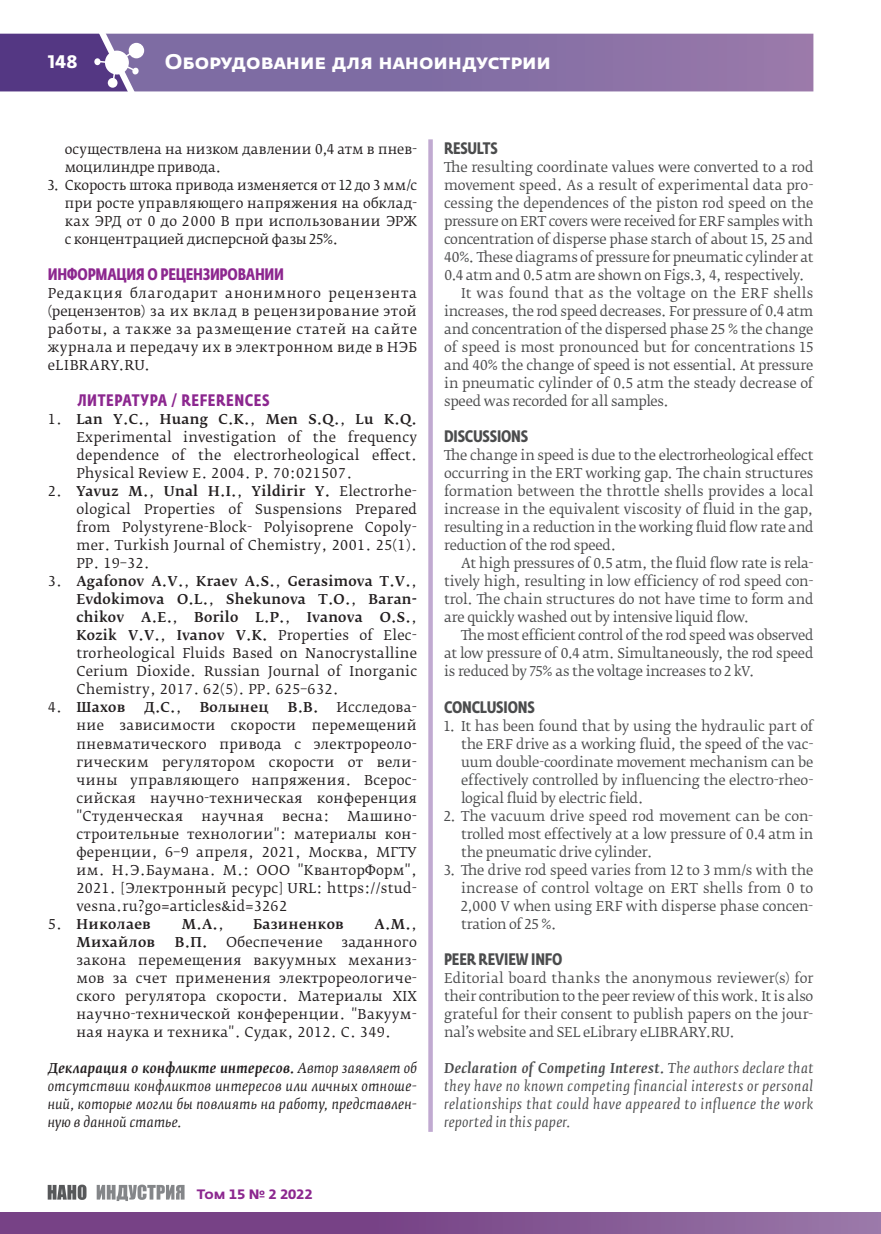
<style>
.page{position:relative;width:881px;height:1234px;background:#fff}
.page>*{position:absolute;margin:0;border:0;box-sizing:border-box;transform-origin:0 0}
.t1{font:700 21px "Fedra Sans Alt Pro";color:#fff}
.t2{font:700 18px "Fedra Sans Alt Pro";color:#fff}
.t3{font:700 16.5px "Fedra Sans Cond Pro";letter-spacing:.035em;color:#8c278f}
.t4{font:700 16.5px "Fedra Sans Cond Pro";letter-spacing:-.01em;color:#4b4c4d}
.t5{font:13.5px/18px "Fedra Serif B Pro";letter-spacing:-.01em;color:#4b4c4d;text-align:justify}
.t6{font:13.5px/18px "Fedra Serif B Pro";letter-spacing:.02em;color:#231f20;text-align:justify}
.t7{font:italic 13.5px/18px "Fedra Serif B Pro";letter-spacing:.04em;color:#4b4c4d;text-align:justify}
.t8{font:500 13.5px/18px "Fedra Serif B Pro";letter-spacing:.02em;color:#231f20;text-align:justify}
.t9{font:italic 13.5px/18px "Fedra Serif B Pro";letter-spacing:.02em;color:#231f20;text-align:justify}
.t10{font:13.5px/18px "Fedra Serif B Pro";color:#231f20}
.t11{font:13.5px "Fedra Serif B Pro";letter-spacing:.015em;color:#4b4c4d}
.t12{font:700 13.5px "Fedra Sans Alt Pro";color:#8c278f}
.s1{font-weight:500}
.s2{font-weight:400}
</style>
<div class="page">
<div style="left:0;top:1211px;width:880px;height:22px;background:linear-gradient(to right,#6e347d,#936fa3)"></div>
<svg style="left:0;top:33px;width:813px;height:59px;background:#846ea4"></svg>
<svg style="left:48px;top:1184px;width:38px;height:15px"></svg>
<svg style="left:97px;top:1184px;width:87px;height:16px"></svg>
<svg style="left:428px;top:139px;width:4px;height:992px;background:#c5b0d4"></svg>
<h2 class="t2" style="left:48px;top:50px;width:31px">148</h2>
<h1 class="t1" style="left:165px;top:48px;width:387px">Оборудование для наноиндустрии</h1>
<p class="t10" style="left:65px;top:140px;width:353px">осуществлена на низком давлении 0,4 атм в пнев&shy;моцилиндре привода.</p>
<p class="t6" style="left:65px;top:176px;width:353px;text-indent:-17px">3. Скорость штока привода изменяется от 12 до 3 мм/с при росте управляющего напряжения на обклад&shy;ках ЭРД от 0 до 2000 В при использовании ЭРЖ с концентрацией дисперсной фазы 25%.</p>
<p class="t3" style="left:48px;top:264px;width:41px">ИНФОРМА</p>
<p class="t3" style="left:116px;top:264px;width:39px">ЦИЯ ОРЕ</p>
<p class="t3" style="left:176px;top:264px;width:20px">ЦЕНЗИРО</p>
<p class="t3" style="left:238px;top:264px;width:19px">ВАНИИ</p>
<p class="t6" style="left:48px;top:284px;width:371px">Редакция благодарит анонимного рецензента (рецензентов) за их вклад в рецензирование этой работы, а также за размещение статей на сайте журнала и передачу их в электронном виде в НЭБ eLIBRARY.RU.</p>
<p class="t3" style="left:78px;top:390px;width:10px">ЛИТЕРАТУРА</p>
<p class="t3" style="left:171px;top:390px;width:100px">/ REFERENCES</p>
<p class="t6" style="left:76px;top:410px;width:342px;text-indent:-29px">1. <span class="s1">Lan Y.C.</span>, <span class="s1">Huang C.K.</span>, <span class="s1">Men S.Q.</span>, <span class="s1">Lu K.Q.<br></span>Experimental investigation of the frequency dependence of the electrorheological effect.<br>Physical Review E. 2004. P. 70:021507.</p>
<p class="t6" style="left:76px;top:482px;width:342px;text-indent:-29px">2. <span class="s1">Yavuz M.</span>, <span class="s1">Unal H.I.</span>, <span class="s1">Yildirir Y.</span> Electrorhe&shy;ological Properties of Suspensions Prepared from Polystyrene-Block- Polyisoprene Copoly&shy;mer. Turkish Journal of Chemistry, 2001. 25(1).<br>PP. 19–32.</p>
<p class="t8" style="left:76px;top:572px;width:342px;text-indent:-29px"><span class="s2">3.</span> Agafonov A.V.<span class="s2">,</span> Kraev A.S.<span class="s2">,</span> Gerasimova T.V.<span class="s2">, </span>Evdokimova O.L.<span class="s2">,</span> Shekunova T.O.<span class="s2">,</span> Baran&shy;chikov</p>
<p class="t8" style="left:141px;top:608px;width:99px">A.E.<span class="s2">,</span> Borilo</p>
<p class="t8" style="left:255px;top:608px;width:109px">L.P.<span class="s2">,</span> Ivanova</p>
<p class="t6" style="left:76px;top:608px;width:342px;text-indent:303px"><span class="s1">O.S.</span>, <span class="s1">Kozik V.V.</span>, <span class="s1">Ivanov V.K.</span> Properties of Elec&shy;trorheological Fluids Based on Nanocrystalline Cerium Dioxide. Russian Journal of Inorganic Chemistry, 2017. 62(5). PP. 625–632.</p>
<p class="t8" style="left:48px;top:698px;width:79px"><span class="s2">4.</span> Шахов</p>
<p class="t8" style="left:144px;top:698px;width:39px">Д.С.<span class="s2">,</span></p>
<p class="t8" style="left:200px;top:698px;width:70px">Волынец</p>
<p class="t8" style="left:288px;top:698px;width:32px">В.В.</p>
<p class="t6" style="left:76px;top:698px;width:342px;text-indent:260px">Исследова&shy;ние зависимости скорости перемещений пневматического привода с электрореоло&shy;гическим регулятором скорости от вели&shy;чины управляющего напряжения. Всерос&shy;сийская научно-техническая конференция "Студенческая</p>
<p class="t6" style="left:76px;top:806px;width:342px;text-indent:271px">Машино&shy;строительные технологии": материалы кон&shy;ференции, 6–9 апреля, 2021, Москва, МГТУ им. Н.Э.Баумана. М.: ООО "КванторФорм", 2021. [Электронный ресурс] URL: https://stud&shy;vesna.ru?go=articles&amp;id=3262</p>
<p class="t8" style="left:48px;top:914px;width:104px"><span class="s2">5.</span> Николаев</p>
<p class="t8" style="left:182px;top:914px;width:44px">М.А.<span class="s2">,</span></p>
<p class="t8" style="left:253px;top:914px;width:92px">Базиненков</p>
<p class="t8" style="left:374px;top:914px;width:44px">А.М.<span class="s2">,</span></p>
<p class="t8" style="left:76px;top:932px;width:80px">Михайлов</p>
<p class="t8" style="left:175px;top:932px;width:34px">В.П.</p>
<p class="t6" style="left:226px;top:932px;width:98px">Обеспечение</p>
<p class="t6" style="left:201px;top:806px;width:64px">научная</p>
<p class="t6" style="left:282px;top:806px;width:49px">весна:</p>
<p class="t6" style="left:76px;top:932px;width:342px;text-indent:265px">заданного закона перемещения вакуумных механиз&shy;мов за счет применения электрореологиче&shy;ского регулятора скорости. Материалы XIX научно-технической конференции. "Вакуум&shy;ная наука и техника". Судак, 2012. С. 349.</p>
<p class="t9" style="left:48px;top:1058px;width:371px"><span class="s1">Декларация о конфликте интересов.</span> Автор заявляет об отсутствии конфликтов интересов или личных отноше&shy;ний, которые могли бы повлиять на работу, представлен&shy;ную в данной статье.</p>
<p class="t12" style="left:197px;top:1185px;width:117px">Том 15 № 2 2022</p>
<p class="t4" style="left:444px;top:138px;width:55px">RESULTS</p>
<p class="t5" style="left:444px;top:158px;width:371px">The resulting coordinate values were converted to a rod</p>
<p class="t5" style="left:444px;top:176px;width:371px">movement speed. As a result of experimental data pro-</p>
<p class="t5" style="left:444px;top:194px;width:371px">cessing the dependences of the piston rod speed on the</p>
<p class="t5" style="left:444px;top:212px;width:370px">pressure on ERТ covers were received for ERF samples with</p>
<p class="t5" style="left:444px;top:230px;width:370px">concentration of disperse phase starch of about 15, 25 and</p>
<p class="t5" style="left:444px;top:248px;width:370px">40%. These diagrams of pressure for pneumatic cylinder at</p>
<p class="t5" style="left:444px;top:266px;width:362px">0.4 atm and 0.5 atm are shown on Figs.3, 4, respectively.</p>
<p class="t11" style="left:461px;top:285px;width:353px">It was found that as the voltage on the ERF shells</p>
<p class="t5" style="left:444px;top:302px;width:371px">increases, the rod speed decreases. For pressure of 0.4 atm</p>
<p class="t5" style="left:444px;top:320px;width:370px">and concentration of the dispersed phase 25 % the change</p>
<p class="t5" style="left:444px;top:338px;width:370px">of speed is most pronounced but for concentrations 15</p>
<p class="t5" style="left:444px;top:356px;width:370px">and 40% the change of speed is not essential. At pressure</p>
<p class="t5" style="left:444px;top:374px;width:371px">in pneumatic cylinder of 0.5 atm the steady decrease of</p>
<p class="t5" style="left:444px;top:392px;width:226px">speed was recorded for all samples.</p>
<p class="t4" style="left:444px;top:426px;width:86px">DISCUSSIONS</p>
<p class="t5" style="left:444px;top:446px;width:371px">The change in speed is due to the electrorheological effect occurring in the ERT working gap. The chain structures formation between the throttle shells provides a local increase in the equivalent viscosity of fluid in the gap, resulting in a reduction in the working fluid flow rate and reduction of the rod speed.</p>
<p class="t5" style="left:444px;top:554px;width:370px;text-indent:17px">At high pressures of 0.5 atm, the fluid flow rate is rela&shy;tively high, resulting in low efficiency of rod speed con&shy;trol. The chain structures do not have time to form and are quickly washed out by intensive liquid flow.</p>
<p class="t5" style="left:444px;top:626px;width:370px;text-indent:17px">The most efficient control of the rod speed was observed at low pressure of 0.4 atm. Simultaneously, the rod speed is reduced by 75% as the voltage increases to 2 kV.</p>
<p class="t4" style="left:444px;top:696px;width:92px">CONCLUSIONS</p>
<p class="t5" style="left:461px;top:716px;width:354px;text-indent:-17px">1. It has been found that by using the hydraulic part of the ERF drive as a working fluid, the speed of the vac&shy;uum double-coordinate movement mechanism can be effectively controlled by influencing the electro-rheo&shy;logical fluid by electric field.</p>
<p class="t5" style="left:461px;top:806px;width:353px;text-indent:-17px">2. The vacuum drive speed rod movement can be con&shy;trolled most effectively at a low pressure of 0.4 atm in the pneumatic drive cylinder.</p>
<p class="t5" style="left:461px;top:860px;width:353px;text-indent:-17px">3. The drive rod speed varies from 12 to 3 mm/s with the increase of control voltage on ERT shells from 0 to 2,000 V when using ERF with disperse phase concen&shy;tration of 25 %.</p>
<p class="t4" style="left:444px;top:948px;width:120px">PEER REVIEW INFO</p>
<p class="t5" style="left:444px;top:968px;width:370px">Editorial board thanks the anonymous reviewer(s) for their contribution to the peer review of this work. It is also grateful for their consent to publish papers on the jour&shy;nal’s website and SEL eLibrary eLIBRARY.RU.</p>
<p class="t7" style="left:444px;top:1058px;width:370px"><span class="s1">Declaration of Competing Interest.</span> The authors declare that they have no known competing financial interests or personal relationships that could have appeared to influence the work reported in this paper.</p>
</div>
